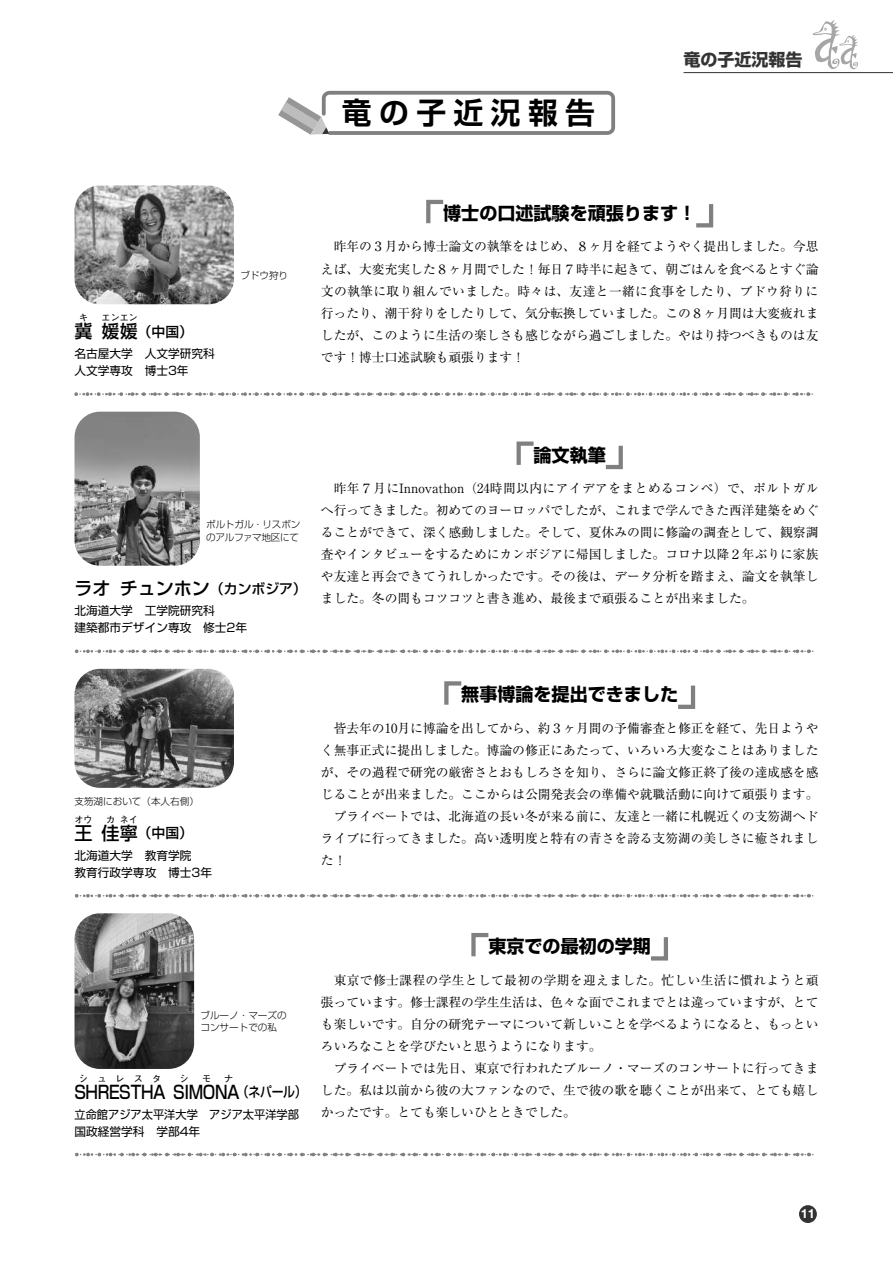
<style>
.page{position:relative;width:893px;height:1263px;background:#fff}
.page>*{position:absolute;margin:0;border:0;box-sizing:border-box;transform-origin:0 0}
.t1{font:700 29.7px "Shin Go Pr 6 De";letter-spacing:.25em;color:#000}
.t2{font:700 18px "Shin Go Pr 6";color:#000}
.t3{font:500 18px "Shin Go Pr 6";letter-spacing:-.005em;color:#000}
.t4{font:500 18px "Shin Go Pr 6";letter-spacing:-.005em;color:#000;scale:.85 1}
.t5{font:700 16.95px "Shin Go Pr 6";color:#333}
.t6{font:500 13.8px "Shin Go Pr 6";letter-spacing:-.015em;color:#000;scale:.85 1}
.t7{font:500 13.8px "Shin Go Pr 6";letter-spacing:-.015em;color:#000}
.t8{font:12.75px/22px "Ryumin Pr 6";color:#000;text-align:justify}
.t9{font:700 12.75px "Helvetica Neue LT Std";color:#fff}
.t10{font:11.7px/17px "Shin Go Pr 6";color:#000}
.t11{font:11.7px/17px "Shin Go Pr 6";color:#000;scale:.96 1}
.t12{font:300 9.6px/12.8px "Shin Go Pr 6";color:#000}
.t13{font:300 9.6px/12.8px "Shin Go Pr 6";letter-spacing:-.025em;color:#000}
.t14{font:500 9px "Shin Go Pr 6";color:#000}
.s1{font-size:13.8px}
.s2{font-size:18px}
</style>
<div class="page">
<div style="left:799px;top:1205px;width:18px;height:18px;background:#333;border-radius:50%"></div>
<svg style="left:813px;top:20px;width:45px;height:49px"></svg>
<hr style="left:684px;top:72px;width:209px;height:1px;background:#333">
<svg style="left:278px;top:91px;width:337px;height:44px"></svg>
<svg style="left:516px;top:441px;width:18px;height:24px"></svg>
<svg style="left:605px;top:445px;width:18px;height:25px"></svg>
<svg style="left:471px;top:933px;width:18px;height:24px"></svg>
<svg style="left:651px;top:937px;width:17px;height:24px"></svg>
<svg style="left:444px;top:681px;width:18px;height:24px"></svg>
<svg style="left:678px;top:685px;width:18px;height:24px"></svg>
<img style="left:75px;top:669px;width:159px;height:119px">
<img style="left:75px;top:913px;width:119px;height:156px">
<svg style="left:77px;top:1153px;width:737px;height:3px"></svg>
<svg style="left:77px;top:649px;width:737px;height:4px"></svg>
<svg style="left:77px;top:894px;width:737px;height:4px"></svg>
<img style="left:75px;top:412px;width:125px;height:154px">
<svg style="left:426px;top:199px;width:18px;height:25px"></svg>
<svg style="left:696px;top:204px;width:18px;height:24px"></svg>
<img style="left:75px;top:185px;width:159px;height:119px">
<svg style="left:76px;top:392px;width:737px;height:4px"></svg>
<h1 class="t1" style="left:342px;top:89px;width:254px">竜の子近況報告</h1>
<h3 class="t5" style="left:684px;top:46px;width:121px">竜の子近況報告</h3>
<p class="t14" style="left:79px;top:310px;width:11px">キ</p>
<p class="t14" style="left:102px;top:310px;width:38px">エンエン</p>
<h2 class="t3" style="left:75px;top:317px;width:20px">冀</h2>
<h2 class="t3" style="left:102px;top:317px;width:38px">媛媛</h2>
<p class="t7" style="left:138px;top:320px;width:57px">（中国）</p>
<p class="t10" style="left:75px;top:344px;width:142px">名古屋大学　人文学研究科人文学専攻　博士3年</p>
<p class="t12" style="left:240px;top:268px;width:49px">ブドウ狩り</p>
<h2 class="t2" style="left:443px;top:199px;width:254px">博士の口述試験を頑張ります！</h2>
<p class="t8" style="left:321px;top:235px;width:499px;text-indent:13px">昨年の3月から博士論文の執筆をはじめ、8ヶ月を経てようやく提出しました。今思えば、大変充実した8ヶ月間でした！毎日7時半に起きて、朝ごはんを食べるとすぐ論文の執筆に取り組んでいました。時々は、友達と一緒に食事をしたり、ブドウ狩りに行ったり、潮干狩りをしたりして、気分転換していました。この8ヶ月間は大変疲れましたが、このように生活の楽しさも感じながら過ごしました。やはり持つべきものは友です！博士口述試験も頑張ります！</p>
<p class="t13" style="left:206px;top:517px;width:96px">ポルトガル・リスボンのアルファマ地区にて</p>
<h2 class="t3" style="left:75px;top:574px;width:234px">ラオ チュンホン<span class="s1">（カンボジア）</span></h2>
<p class="t10" style="left:75px;top:602px;width:174px">北海道大学　工学院研究科<br>建築都市デザイン専攻　修士2年</p>
<p class="t12" style="left:75px;top:794px;width:126px">支笏湖において（本人右側）</p>
<p class="t14" style="left:75px;top:812px;width:20px">オウ</p>
<p class="t14" style="left:106px;top:812px;width:11px">カ</p>
<p class="t14" style="left:120px;top:812px;width:20px">ネイ</p>
<h2 class="t3" style="left:102px;top:818px;width:38px">佳寧</h2>
<h2 class="t3" style="left:75px;top:818px;width:20px">王</h2>
<p class="t7" style="left:138px;top:822px;width:57px">（中国）</p>
<p class="t10" style="left:75px;top:846px;width:139px">北海道大学　教育学院<br>教育行政学専攻　博士3年</p>
<h2 class="t2" style="left:534px;top:440px;width:74px">論文執筆</h2>
<p class="t8" style="left:321px;top:477px;width:499px;text-indent:13px">昨年7月にInnovathon（24時間以内にアイデアをまとめるコンペ）で、ポルトガルへ行ってきました。初めてのヨーロッパでしたが、これまで学んできた西洋建築をめぐることができて、深く感動しました。そして、夏休みの間に修論の調査として、観察調査やインタビューをするためにカンボジアに帰国しました｡コロナ以降2年ぶりに家族や友達と再会できてうれしかったです。その後は、データ分析を踏まえ、論文を執筆しました。冬の間もコツコツと書き進め、最後まで頑張ることが出来ました。</p>
<h2 class="t2" style="left:461px;top:680px;width:218px">無事博論を提出できました</h2>
<p class="t8" style="left:334px;top:716px;width:486px">皆去年の10月に博論を出してから、約3ヶ月間の予備審査と修正を経て、先日ようや</p>
<p class="t8" style="left:321px;top:738px;width:499px">く無事正式に提出しました。博論の修正にあたって、いろいろ大変なことはありました</p>
<p class="t8" style="left:321px;top:760px;width:499px">が、その過程で研究の厳密さとおもしろさを知り、さらに論文修正終了後の達成感を感</p>
<p class="t8" style="left:321px;top:783px;width:499px">じることが出来ました。ここからは公開発表会の準備や就職活動に向けて頑張ります。</p>
<p class="t8" style="left:334px;top:805px;width:486px">プライベートでは、北海道の長い冬が来る前に、友達と一緒に札幌近くの支笏湖へド</p>
<p class="t8" style="left:321px;top:827px;width:499px">ライブに行ってきました。高い透明度と特有の青さを誇る支笏湖の美しさに癒されまし</p>
<p class="t8" style="left:321px;top:849px;width:27px">た！</p>
<p class="t12" style="left:200px;top:1008px;width:88px">ブルーノ・マーズのコンサートでの私</p>
<p class="t14" style="left:79px;top:1071px;width:84px">シュレスタ</p>
<p class="t14" style="left:180px;top:1071px;width:11px">シ</p>
<p class="t14" style="left:202px;top:1071px;width:11px">モ</p>
<p class="t14" style="left:224px;top:1071px;width:11px">ナ</p>
<p class="t6" style="left:184px;top:1080px;width:145px"><span class="s2">IMONA</span>（ネパール）</p>
<p class="t11" style="left:75px;top:1105px;width:235px">立命館アジア太平洋大学　アジア太平洋学部国政経営学科　学部4年</p>
<h2 class="t4" style="left:74px;top:1077px;width:132px">SHRESTHA S</h2>
<h2 class="t2" style="left:488px;top:932px;width:164px">東京での最初の学期</h2>
<p class="t8" style="left:321px;top:968px;width:499px;text-indent:13px">東京で修士課程の学生として最初の学期を迎えました。忙しい生活に慣れようと頑張っています。修士課程の学生生活は、色々な面でこれまでとは違っていますが、とても楽しいです。自分の研究テーマについて新しいことを学べるようになると、もっといろいろなことを学びたいと思うようになります。</p>
<p class="t8" style="left:321px;top:1056px;width:499px;text-indent:13px">プライベートでは先日、東京で行われたブルーノ・マーズのコンサートに行ってきました。私は以前から彼の大ファンなので、生で彼の歌を聴くことが出来て、とても嬉しかったです。とても楽しいひとときでした。</p>
<p class="t9" style="left:801px;top:1206px;width:16px">11</p>
</div>
